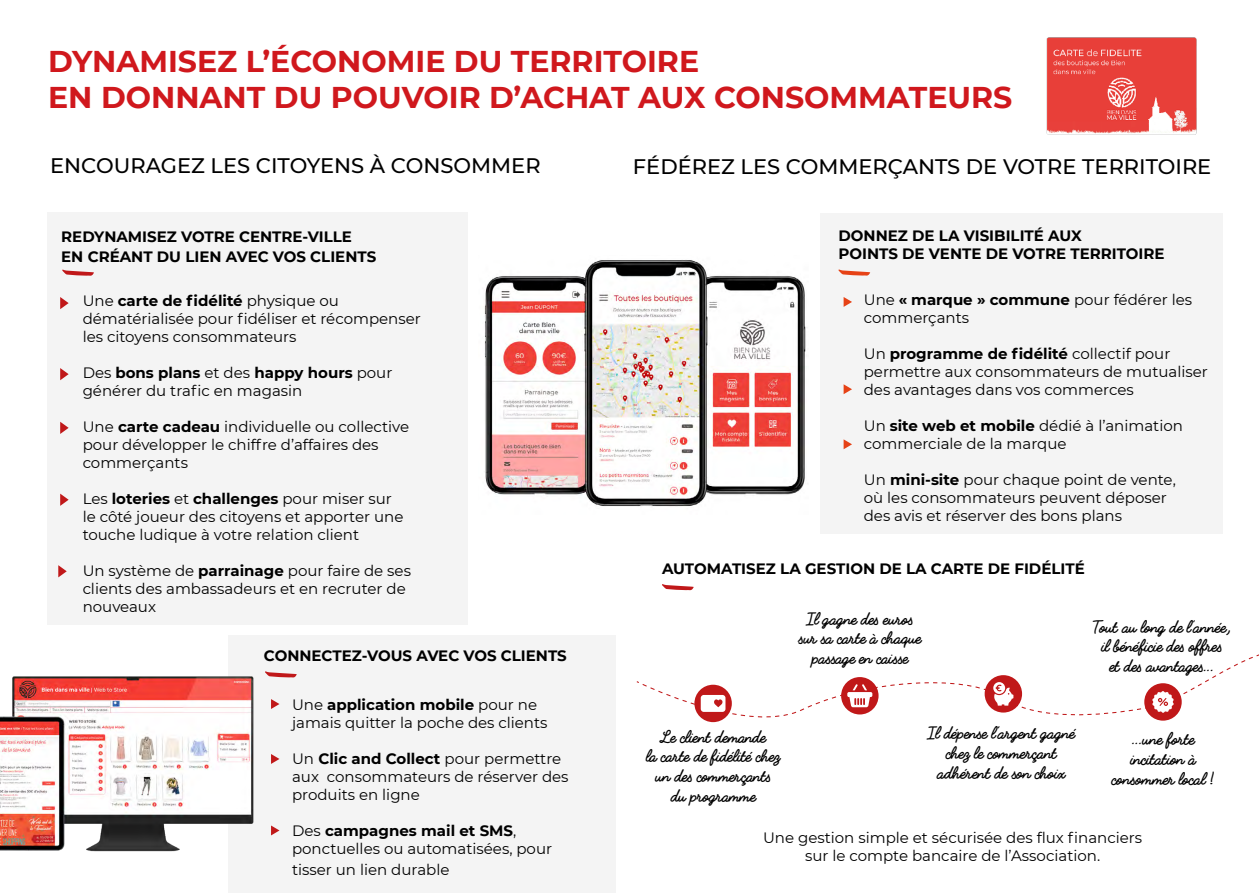
<style>
.page{position:relative;width:1259px;height:893px;background:#fff}
.page>*{position:absolute;margin:0;border:0;box-sizing:border-box;transform-origin:0 0}
.t1{font:700 30px/36px "Montserrat";color:#d0181d}
.t2{font:500 21px "Montserrat";color:#000}
.t3{font:700 16.5px/19.8px "Fabfelt Script";color:#000;text-align:center}
.t4{font:15px/18px "Montserrat";color:#000}
.t5{font:700 15px/18px "Montserrat";color:#000}
.s1{font-weight:700}
</style>
<div class="page">
<div style="left:820px;top:213px;width:402px;height:321px;background:#f4f4f4"></div>
<svg style="left:838px;top:269px;width:32px;height:7px"></svg>
<svg style="left:843px;top:297px;width:9px;height:10px"></svg>
<svg style="left:843px;top:384px;width:9px;height:10px"></svg>
<div style="left:228px;top:636px;width:388px;height:257px;background:#f4f4f4"></div>
<svg style="left:271px;top:699px;width:8px;height:10px"></svg>
<svg style="left:271px;top:754px;width:8px;height:10px"></svg>
<svg style="left:271px;top:825px;width:8px;height:10px"></svg>
<svg style="left:843px;top:439px;width:9px;height:10px"></svg>
<div style="left:48px;top:212px;width:420px;height:413px;background:#f4f4f4"></div>
<svg style="left:62px;top:270px;width:32px;height:6px"></svg>
<svg style="left:60px;top:297px;width:9px;height:12px"></svg>
<svg style="left:60px;top:368px;width:9px;height:12px"></svg>
<svg style="left:60px;top:422px;width:9px;height:12px"></svg>
<svg style="left:60px;top:494px;width:9px;height:12px"></svg>
<svg style="left:58px;top:565px;width:9px;height:12px"></svg>
<img style="left:0;top:676px;width:254px;height:176px">
<img style="left:484px;top:260px;width:322px;height:247px">
<img style="left:1046px;top:37px;width:151px;height:98px">
<svg style="left:265px;top:671px;width:32px;height:7px"></svg>
<svg style="left:662px;top:584px;width:32px;height:6px"></svg>
<svg style="left:636px;top:654px;width:623px;height:69px"></svg>
<h1 class="t1" style="left:48px;top:41px;width:965px">DYNAMISEZ L’ÉCONOMIE DU TERRITOIRE<br>EN DONNANT DU POUVOIR D’ACHAT AUX CONSOMMATEURS</h1>
<h2 class="t2" style="left:50px;top:151px;width:492px">ENCOURAGEZ LES CITOYENS À CONSOMMER</h2>
<h2 class="t2" style="left:633px;top:152px;width:580px">FÉDÉREZ LES COMMERÇANTS DE VOTRE TERRITOIRE</h2>
<p class="t5" style="left:61px;top:226px;width:316px;line-height:19.8px">REDYNAMISEZ VOTRE CENTRE-VILLE<br>EN CRÉANT DU LIEN AVEC VOS CLIENTS</p>
<p class="t4" style="left:83px;top:291px;width:340px">Une <span class="s1">carte de fidélité</span> physique ou dématérialisée pour fidéliser et récompenser les citoyens consommateurs</p>
<p class="t4" style="left:83px;top:363px;width:311px">Des <span class="s1">bons plans</span> et des <span class="s1">happy hours</span> pour générer du trafic en magasin</p>
<p class="t4" style="left:83px;top:417px;width:328px">Une <span class="s1">carte cadeau</span> individuelle ou collective pour développer le chiffre d’affaires des commerçants</p>
<p class="t4" style="left:83px;top:489px;width:322px">Les <span class="s1">loteries</span> et <span class="s1">challenges</span> pour miser sur le côté joueur des citoyens et apporter une touche ludique à votre relation client</p>
<p class="t4" style="left:83px;top:561px;width:330px">Un système de <span class="s1">parrainage</span> pour faire de ses clients des ambassadeurs et en recruter de nouveaux</p>
<p class="t5" style="left:264px;top:646px;width:304px">CONNECTEZ-VOUS AVEC VOS CLIENTS</p>
<p class="t4" style="left:292px;top:695px;width:257px">Une <span class="s1">application mobile</span> pour ne jamais quitter la poche des clients</p>
<p class="t4" style="left:292px;top:749px;width:278px">Un <span class="s1">Clic and Collect</span> pour permettre aux consommateurs de réserver des produits en ligne</p>
<p class="t4" style="left:292px;top:821px;width:261px">Des <span class="s1">campagnes mail et SMS</span>, ponctuelles ou automatisées, pour</p>
<p class="t4" style="left:292px;top:860px;width:159px">tisser un lien durable</p>
<p class="t5" style="left:838px;top:226px;width:327px">DONNEZ DE LA VISIBILITÉ AUX<br>POINTS DE VENTE DE VOTRE TERRITOIRE</p>
<p class="t4" style="left:864px;top:290px;width:330px">Une <span class="s1">« marque » commune</span> pour fédérer les commerçants</p>
<p class="t4" style="left:864px;top:344px;width:345px">Un <span class="s1">programme de fidélité</span> collectif pour permettre aux consommateurs de mutualiser des avantages dans vos commerces</p>
<p class="t4" style="left:864px;top:416px;width:321px">Un <span class="s1">site web et mobile</span> dédié à l’animation commerciale de la marque</p>
<p class="t4" style="left:864px;top:470px;width:313px">Un <span class="s1">mini-site</span> pour chaque point de vente, où les consommateurs peuvent déposer des avis et réserver des bons plans</p>
<p class="t5" style="left:662px;top:559px;width:424px">AUTOMATISEZ LA GESTION DE LA CARTE DE FIDÉLITÉ</p>
<p class="t3" style="left:798px;top:608px;width:124px">Il gagne des euros sur sa carte à chaque passage en caisse</p>
<p class="t3" style="left:1092px;top:616px;width:140px">Tout au long de l’année, il bénéficie des offres<br>et des avantages...</p>
<p class="t3" style="left:646px;top:726px;width:135px">Le client demande<br>la carte de fidélité chez un des commerçants du programme</p>
<p class="t3" style="left:927px;top:723px;width:149px">Il dépense l’argent gagné chez le commerçant adhérent de son choix</p>
<p class="t3" style="left:1111px;top:729px;width:105px">...une forte incitation à consommer local !</p>
<p class="t4" style="left:763px;top:828px;width:381px;text-align:center">Une gestion simple et sécurisée des flux financiers sur le compte bancaire de l’Association.</p>
</div>
